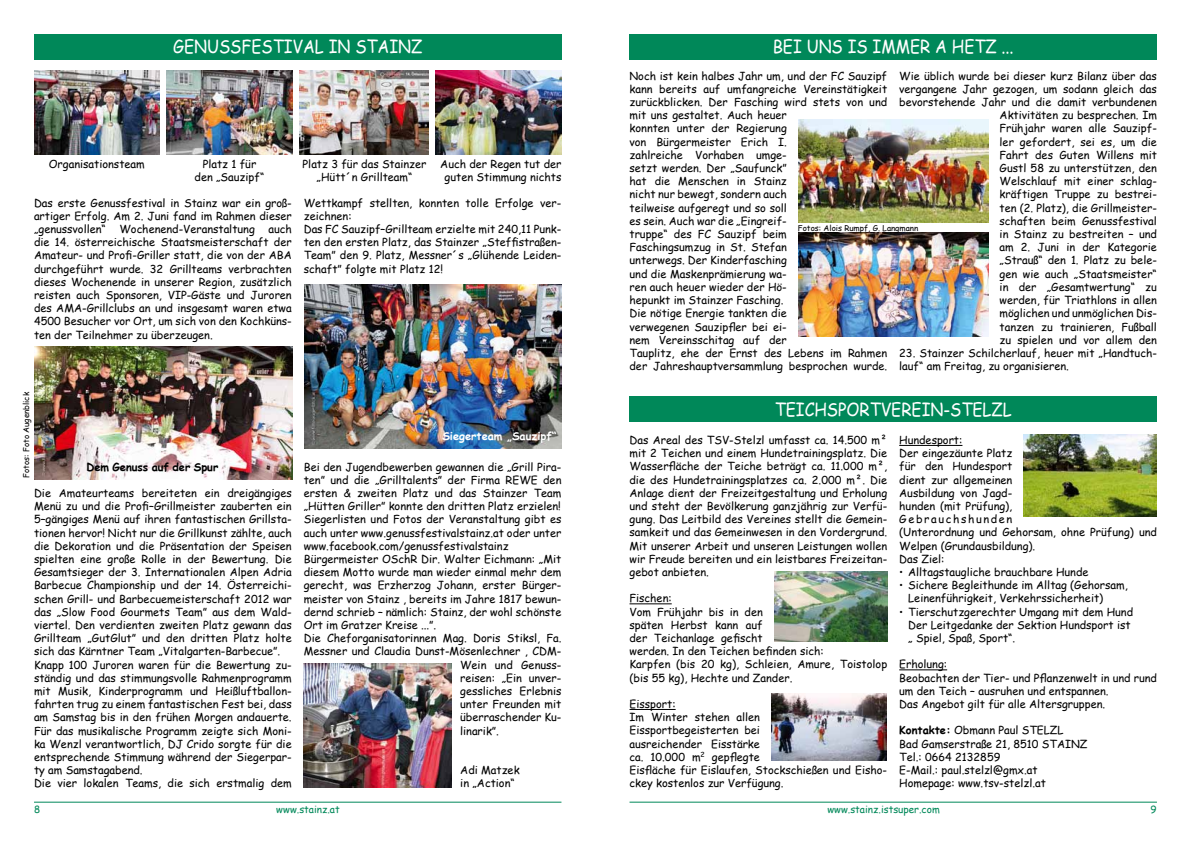
<style>
.page{position:relative;width:1191px;height:842px;background:#fff}
.page>*{position:absolute;margin:0;border:0;box-sizing:border-box;transform-origin:0 0}
.t1{font:18px "Comic Sans MS";color:#fff;scale:.9 1}
.t2{font:11px/13.2px "Comic Sans MS";color:#000}
.t3{font:700 11px "Comic Sans MS";color:#fff}
.t4{font:700 11px "Comic Sans MS";color:#000}
.t5{font:10px "Comic Sans MS";color:#008859}
.t6{font:8px "Comic Sans MS";color:#000}
.s1{font-weight:700}
</style>
<div class="page">
<hr style="left:34px;top:802px;width:527px;height:1px;background:#008859">
<div style="left:34px;top:34px;width:527px;height:26px;background:#008859"></div>
<img style="left:34px;top:71px;width:126px;height:84px">
<img style="left:167px;top:71px;width:125px;height:84px">
<img style="left:300px;top:71px;width:129px;height:84px">
<img style="left:436px;top:71px;width:125px;height:84px">
<img style="left:305px;top:285px;width:256px;height:164px">
<img style="left:34px;top:347px;width:258px;height:132px">
<img style="left:303px;top:663px;width:148px;height:124px">
<div style="left:629px;top:34px;width:527px;height:26px;background:#008859"></div>
<hr style="left:629px;top:802px;width:528px;height:1px;background:#008859">
<hr style="left:629px;top:603px;width:42px;height:1px;background:#000">
<hr style="left:629px;top:709px;width:46px;height:1px;background:#000">
<hr style="left:899px;top:445px;width:63px;height:1px;background:#000">
<hr style="left:899px;top:669px;width:48px;height:1px;background:#000">
<div style="left:629px;top:396px;width:527px;height:26px;background:#008859"></div>
<img style="left:774px;top:571px;width:113px;height:70px">
<img style="left:1023px;top:434px;width:134px;height:82px">
<img style="left:798px;top:119px;width:190px;height:103px">
<img style="left:798px;top:233px;width:190px;height:103px">
<img style="left:771px;top:693px;width:116px;height:67px">
<h1 class="t1" style="left:173px;top:34px;width:26px">Genussfestival</h1>
<h1 class="t1" style="left:329px;top:34px;width:56px">in Stainz</h1>
<p class="t2" style="left:49px;top:157px;width:97px">Organisationsteam</p>
<p class="t2" style="left:195px;top:157px;width:71px;text-align:center">Platz 1 für den „Sauzipf“</p>
<p class="t2" style="left:302px;top:157px;width:125px;text-align:center">Platz 3 für das Stainzer „Hütt´n Grillteam“</p>
<p class="t2" style="left:440px;top:157px;width:123px;text-align:center">Auch der Regen tut der guten Stimmung nichts</p>
<p class="t2" style="left:34px;top:195px;width:259px;text-align:justify">Das erste Genussfestival in Stainz war ein groß&shy;artiger Erfolg. Am 2. Juni fand im Rahmen dieser „genussvollen“ Wochenend-Veranstaltung auch die 14. österreichische Staatsmeisterschaft der Amateur- und Profi-Griller statt, die von der ABA durchgeführt wurde. 32 Grillteams verbrachten dieses Wochenende in unserer Region, zusätzlich reisten auch Sponsoren, VIP-Gäste und Juroren des AMA-Grillclubs an und insgesamt waren etwa 4500 Besucher vor Ort, um sich von den Kochküns&shy;ten der Teilnehmer zu überzeugen.</p>
<p class="t2" style="left:304px;top:195px;width:259px">Wettkampf stellten, konnten tolle Erfolge ver&shy;zeichnen:<br>Das FC Sauzipf–Grillteam erzielte mit 240,11 Punk&shy;ten den ersten Platz, das Stainzer „Steffistraßen-Team” den 9. Platz, Messner´s „Glühende Leiden&shy;schaft” folgte mit Platz 12!</p>
<p class="t6" style="left:20px;top:478px;width:87px;rotate:-90deg">Fotos: Foto Augenblick</p>
<p class="t4" style="left:86px;top:459px;width:133px">Dem Genuss auf der Spur</p>
<p class="t2" style="left:34px;top:486px;width:259px">Die Amateurteams bereiteten ein dreigängiges Menü zu und die Profi–Grillmeister zauberten ein 5–gängiges Menü auf ihren fantastischen Grillsta&shy;tionen hervor! Nicht nur die Grillkunst zählte, auch die Dekoration und die Präsentation der Speisen spielten eine große Rolle in der Bewertung. Die Gesamtsieger der 3. Internationalen Alpen Adria Barbecue Championship und der 14. Österreichi&shy;schen Grill- und Barbecuemeisterschaft 2012 war das „Slow Food Gourmets Team” aus dem Wald&shy;viertel. Den verdienten zweiten Platz gewann das Grillteam „GutGlut” und den dritten Platz holte sich das Kärntner Team „Vitalgarten-Barbecue”.<br>Knapp 100 Juroren waren für die Bewertung zu&shy;ständig und das stimmungsvolle Rahmenprogramm mit Musik, Kinderprogramm und Heißluftballon&shy;fahrten trug zu einem fantastischen Fest bei, dass am Samstag bis in den frühen Morgen andauerte.<br>Für das musikalische Programm zeigte sich Moni&shy;ka Wenzl verantwortlich, DJ Crido sorgte für die entsprechende Stimmung während der Siegerpar&shy;ty am Samstagabend.<br>Die vier lokalen Teams, die sich erstmalig dem</p>
<p class="t3" style="left:442px;top:428px;width:116px">Siegerteam „Sauzipf“</p>
<p class="t2" style="left:304px;top:459px;width:259px">Bei den Jugendbewerben gewannen die „Grill Pira-</p>
<p class="t2" style="left:304px;top:473px;width:259px">ten” und die „Grilltalents” der Firma REWE den</p>
<p class="t2" style="left:304px;top:486px;width:259px">ersten &amp; zweiten Platz und das Stainzer Team</p>
<p class="t2" style="left:304px;top:499px;width:258px">„Hütten Griller” konnte den dritten Platz erzielen!</p>
<p class="t2" style="left:304px;top:512px;width:259px">Siegerlisten und Fotos der Veranstaltung gibt es</p>
<p class="t2" style="left:304px;top:525px;width:259px">auch unter www.genussfestivalstainz.at oder unter</p>
<p class="t2" style="left:304px;top:539px;width:206px">www.facebook.com/genussfestivalstainz</p>
<p class="t2" style="left:304px;top:552px;width:259px">Bürgermeister OSchR Dir. Walter Eichmann: „Mit</p>
<p class="t2" style="left:304px;top:565px;width:259px">diesem Motto wurde man wieder einmal mehr dem</p>
<p class="t2" style="left:304px;top:578px;width:259px">gerecht, was Erzherzog Johann, erster Bürger-</p>
<p class="t2" style="left:304px;top:591px;width:259px">meister von Stainz , bereits im Jahre 1817 bewun-</p>
<p class="t2" style="left:304px;top:605px;width:259px">dernd schrieb – nämlich: Stainz, der wohl schönste</p>
<p class="t2" style="left:304px;top:618px;width:134px">Ort im Gratzer Kreise ...”.</p>
<p class="t2" style="left:304px;top:631px;width:259px">Die Cheforganisatorinnen Mag. Doris Stiksl, Fa.</p>
<p class="t2" style="left:304px;top:644px;width:259px">Messner und Claudia Dunst-Mösenlechner , CDM-</p>
<p class="t2" style="left:460px;top:657px;width:103px">Wein und Genuss-</p>
<p class="t2" style="left:460px;top:671px;width:103px">reisen: „Ein unver-</p>
<p class="t2" style="left:460px;top:684px;width:103px">gessliches Erlebnis</p>
<p class="t2" style="left:460px;top:697px;width:103px">unter Freunden mit</p>
<p class="t2" style="left:460px;top:710px;width:103px">überraschender Ku-</p>
<p class="t2" style="left:460px;top:723px;width:40px">linarik”.</p>
<p class="t2" style="left:460px;top:763px;width:61px">Adi Matzek in „Action“</p>
<p class="t5" style="left:34px;top:802px;width:8px">8</p>
<p class="t5" style="left:276px;top:802px;width:65px">www.stainz.at</p>
<h1 class="t1" style="left:772px;top:34px;width:52px">Bei uns</h1>
<h1 class="t1" style="left:847px;top:34px;width:42px">is immer</h1>
<h1 class="t1" style="left:935px;top:34px;width:45px">a Hetz</h1>
<h1 class="t1" style="left:1001px;top:34px;width:15px">...</h1>
<p class="t2" style="left:629px;top:69px;width:259px">Noch ist kein halbes Jahr um, und der FC Sauzipf kann bereits auf umfangreiche Vereinstätigkeit zurückblicken. Der Fasching wird stets von und mit uns gestaltet. Auch heuer<br>konnten unter der Regierung<br>von Bürgermeister Erich I.<br>zahlreiche Vorhaben umge-<br>setzt werden. Der „Saufunck”<br>hat die Menschen in Stainz<br>nicht nur bewegt, sondern auch<br>teilweise aufgeregt und so soll<br>es sein. Auch war die „Eingreif-<br>truppe“ des FC Sauzipf beim<br>Faschingsumzug in St. Stefan<br>unterwegs. Der Kinderfasching<br>und die Maskenprämierung wa-<br>ren auch heuer wieder der Hö-<br>hepunkt im Stainzer Fasching.<br>Die nötige Energie tankten die<br>verwegenen Sauzipfler bei ei-<br>nem Vereinsschitag auf der<br>Tauplitz, ehe der Ernst des Lebens im Rahmen der Jahreshauptversammlung besprochen wurde.</p>
<p class="t2" style="left:899px;top:69px;width:259px;text-align:right">Wie üblich wurde bei dieser kurz Bilanz über das vergangene Jahr gezogen, um sodann gleich das bevorstehende Jahr und die damit verbundenen<br>Aktivitäten zu besprechen. Im<br>Frühjahr waren alle Sauzipf-<br>ler gefordert, sei es, um die<br>Fahrt des Guten Willens mit<br>Gustl 58 zu unterstützen, den<br>Welschlauf mit einer schlag-<br>kräftigen Truppe zu bestrei-<br>ten (2. Platz), die Grillmeister-<br>schaften beim Genussfestival<br>in Stainz zu bestreiten – und<br>am 2. Juni in der Kategorie<br>„Strauß“ den 1. Platz zu bele-<br>gen wie auch „Staatsmeister“<br>in der „Gesamtwertung“ zu<br>werden, für Triathlons in allen<br>möglichen und unmöglichen Dis-<br>tanzen zu trainieren, Fußball<br>zu spielen und vor allem den</p>
<p class="t6" style="left:798px;top:222px;width:122px">Fotos: Alois Rumpf, G. Langmann</p>
<p class="t2" style="left:899px;top:346px;width:259px">23. Stainzer Schilcherlauf, heuer mit „Handtuch&shy;lauf“ am Freitag, zu organisieren.</p>
<h1 class="t1" style="left:774px;top:396px;width:25px">Teichs</h1>
<h1 class="t1" style="left:838px;top:396px;width:23px">portverein</h1>
<h1 class="t1" style="left:943px;top:396px;width:77px">-STELZL</h1>
<p class="t2" style="left:629px;top:433px;width:259px;text-align:justify">Das Areal des TSV-Stelzl umfasst ca. 14.500 m² mit 2 Teichen und einem Hundetrainingsplatz. Die Wasserfläche der Teiche beträgt ca. 11.000 m², die des Hundetrainingsplatzes ca. 2.000 m². Die Anlage dient der Freizeitgestaltung und Erholung und steht der Bevölkerung ganzjährig zur Verfü&shy;gung. Das Leitbild des Vereines stellt die Gemein&shy;samkeit und das Gemeinwesen in den Vordergrund.<br>Mit unserer Arbeit und unseren Leistungen wollen wir Freude bereiten und ein leistbares Freizeitan&shy;gebot anbieten.</p>
<p class="t2" style="left:629px;top:591px;width:259px">Fischen:<br>Vom Frühjahr bis in den<br>späten Herbst kann auf<br>der Teichanlage gefischt<br>werden. In den Teichen befinden sich:<br>Karpfen (bis 20 kg), Schleien, Amure, Toistolop (bis 55 kg), Hechte und Zander.</p>
<p class="t2" style="left:629px;top:697px;width:259px">Eissport:<br>Im Winter stehen allen<br>Eissportbegeisterten bei<br>ausreichender Eisstärke<br>ca. 10.000 m<sup>2</sup> gepflegte<br>Eisfläche für Eislaufen, Stockschießen und Eisho&shy;ckey kostenlos zur Verfügung.</p>
<p class="t2" style="left:899px;top:433px;width:259px">Hundesport:<br>Der eingezäunte Platz<br>für den Hundesport<br>dient zur allgemeinen<br>Ausbildung von Jagd-<br>hunden (mit Prüfung),<br>Gebrauchshunden<br>(Unterordnung und Gehorsam, ohne Prüfung) und<br>Welpen (Grundausbildung).<br>Das Ziel:</p>
<p class="t2" style="left:899px;top:565px;width:191px">• Alltagstaugliche brauchbare Hunde</p>
<p class="t2" style="left:908px;top:578px;width:221px;text-indent:-9px">• Sichere Begleithunde im Alltag (Gehorsam,<br>Leinenführigkeit, Verkehrssicherheit)</p>
<p class="t2" style="left:908px;top:604px;width:226px;text-indent:-9px">• Tierschutzgerechter Umgang mit dem Hund<br>Der Leitgedanke der Sektion Hundsport ist „ Spiel, Spaß, Sport“.</p>
<p class="t2" style="left:899px;top:657px;width:259px">Erholung:<br>Beobachten der Tier- und Pflanzenwelt in und rund um den Teich – ausruhen und entspannen.<br>Das Angebot gilt für alle Altersgruppen.</p>
<p class="t2" style="left:899px;top:723px;width:190px"><span class="s1">Kontakte:</span> Obmann Paul STELZL<br>Bad Gamserstraße 21, 8510 STAINZ<br>Tel.: 0664 2132859<br>E-Mail.: paul.stelzl@gmx.at<br>Homepage: www.tsv-stelzl.at</p>
<p class="t5" style="left:827px;top:802px;width:114px">www.stainz.istsuper.com</p>
<p class="t5" style="left:1150px;top:802px;width:8px">9</p>
</div>
